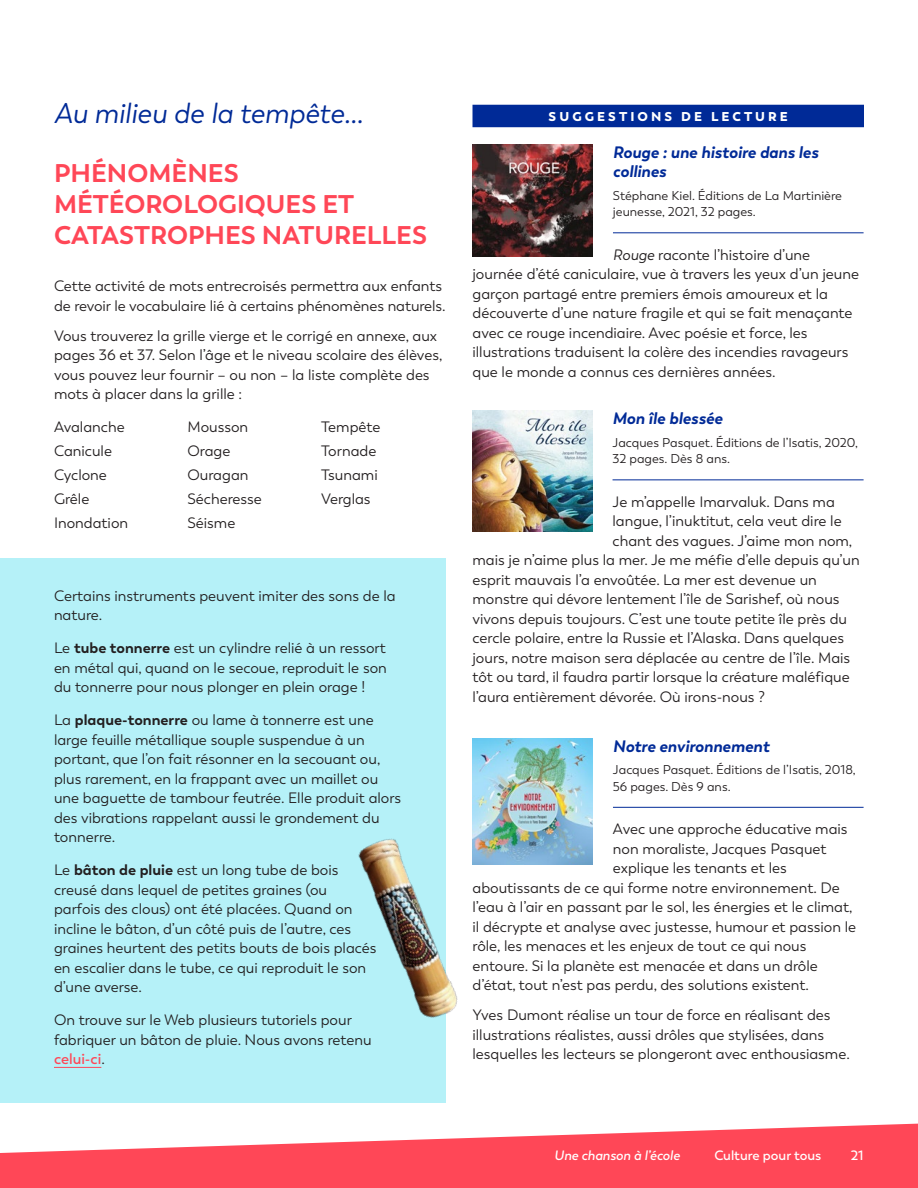
<style>
.page{position:relative;width:918px;height:1188px;background:#fff}
.page>*{position:absolute;margin:0;border:0;box-sizing:border-box;transform-origin:0 0}
.t1{font:italic 28.5px "Boston";color:#002a97}
.t2{font:700 25.5px/31.5px "Boston";color:#ff4757}
.t3{font:italic 700 16.5px/19.5px "Boston";color:#002a97}
.t4{font:15px/19.5px "Boston";color:#231f20}
.t5{font:italic 600 13.5px "Boston";color:#fff}
.t6{font:600 13.5px "Boston";color:#fff}
.t7{font:12.75px/16.5px "Boston";color:#231f20}
.t8{font:900 12.75px "Boston";letter-spacing:.24em;color:#fff}
.s1{font-weight:700}
.s2{font-weight:600;color:#ff4757}
.s3{font-style:italic}
</style>
<div class="page">
<div style="left:473px;top:105px;width:391px;height:22px;background:#002a97"></div>
<hr style="left:613px;top:232px;width:251px;height:1px;background:#002a97">
<hr style="left:613px;top:479px;width:251px;height:1px;background:#002a97">
<hr style="left:613px;top:807px;width:251px;height:1px;background:#002a97">
<div style="left:0;top:558px;width:446px;height:544px;background:#b5f1f8"></div>
<hr style="left:54px;top:1067px;width:47px;height:1px;background:#ff4757">
<img style="left:472px;top:144px;width:121px;height:112px">
<img style="left:473px;top:411px;width:119px;height:120px">
<img style="left:473px;top:738px;width:120px;height:127px">
<img style="left:358px;top:808px;width:184px;height:210px">
<svg style="left:0;top:1123px;width:918px;height:65px;fill:#ff4757"></svg>
<h1 class="t1" style="left:54px;top:97px;width:311px">Au milieu de la tempête...</h1>
<h2 class="t2" style="left:54px;top:157px;width:375px">PHÉNOMÈNES<br>MÉTÉOROLOGIQUES ET<br>CATASTROPHES NATURELLES</h2>
<p class="t4" style="left:54px;top:276px;width:393px">Cette activité de mots entrecroisés permettra aux enfants de revoir le vocabulaire lié à certains phénomènes naturels.</p>
<p class="t4" style="left:54px;top:326px;width:390px">Vous trouverez la grille vierge et le corrigé en annexe, aux pages 36 et 37. Selon l’âge et le niveau scolaire des élèves, vous pouvez leur fournir – ou non – la liste complète des mots à placer dans la grille :</p>
<p class="t4" style="left:54px;top:415px;width:76px;line-height:23.9px">Avalanche<br>Canicule<br>Cyclone<br>Grêle<br>Inondation</p>
<p class="t4" style="left:188px;top:415px;width:76px;line-height:23.9px">Mousson<br>Orage<br>Ouragan<br>Sécheresse<br>Séisme</p>
<p class="t4" style="left:321px;top:415px;width:61px;line-height:23.9px">Tempête<br>Tornade<br>Tsunami<br>Verglas</p>
<p class="t4" style="left:54px;top:586px;width:343px">Certains instruments peuvent imiter des sons de la nature.</p>
<p class="t4" style="left:54px;top:639px;width:334px;text-align:justify">Le <span class="s1">tube tonnerre</span> est un cylindre relié à un ressort en métal qui, quand on le secoue, reproduit le son du tonnerre pour nous plonger en plein orage !</p>
<p class="t4" style="left:54px;top:711px;width:349px">La <span class="s1">plaque-tonnerre</span> ou lame à tonnerre est une large feuille métallique souple suspendue à un portant, que l’on fait résonner en la secouant ou, plus rarement, en la frappant avec un maillet ou une baguette de tambour feutrée. Elle produit alors des vibrations rappelant aussi le grondement du tonnerre.</p>
<p class="t4" style="left:54px;top:861px;width:324px">Le <span class="s1">bâton de pluie</span> est un long tube de bois creusé dans lequel de petites graines (ou parfois des clous) ont été placées. Quand on incline le bâton, d’un côté puis de l’autre, ces graines heurtent des petits bouts de bois placés en escalier dans le tube, ce qui reproduit le son d’une averse.</p>
<p class="t4" style="left:54px;top:1011px;width:319px">On trouve sur le Web plusieurs tutoriels pour fabriquer un bâton de pluie. Nous avons retenu <span class="s2">celui-ci</span>.</p>
<p class="t8" style="left:549px;top:108px;width:241px">SUGGESTIONS DE LECTURE</p>
<p class="t3" style="left:613px;top:142px;width:207px">Rouge : une histoire dans les collines</p>
<p class="t7" style="left:613px;top:187px;width:230px">Stéphane Kiel. Éditions de La Martinière jeunesse, 2021, 32 pages.</p>
<p class="t4" style="left:473px;top:245px;width:388px;text-indent:140px"><span class="s3">Rouge</span> raconte l’histoire d’une journée d’été caniculaire, vue à travers les yeux d’un jeune garçon partagé entre premiers émois amoureux et la découverte d’une nature fragile et qui se fait menaçante avec ce rouge incendiaire. Avec poésie et force, les illustrations traduisent la colère des incendies ravageurs que le monde a connus ces dernières années.</p>
<p class="t3" style="left:613px;top:409px;width:112px">Mon île blessée</p>
<p class="t7" style="left:613px;top:434px;width:247px">Jacques Pasquet. Éditions de l’Isatis, 2020,<br>32 pages. Dès 8 ans.</p>
<p class="t4" style="left:613px;top:492px;width:224px">Je m’appelle Imarvaluk. Dans ma</p>
<p class="t4" style="left:613px;top:511px;width:231px">langue, l’inuktitut, cela veut dire le</p>
<p class="t4" style="left:613px;top:531px;width:241px">chant des vagues. J’aime mon nom,</p>
<p class="t4" style="left:472px;top:550px;width:389px">mais je n’aime plus la mer. Je me méfie d’elle depuis qu’un</p>
<p class="t4" style="left:472px;top:570px;width:346px">esprit mauvais l’a envoûtée. La mer est devenue un</p>
<p class="t4" style="left:472px;top:589px;width:369px">monstre qui dévore lentement l’île de Sarishef, où nous</p>
<p class="t4" style="left:472px;top:609px;width:376px">vivons depuis toujours. C’est une toute petite île près du</p>
<p class="t4" style="left:472px;top:628px;width:373px">cercle polaire, entre la Russie et l’Alaska. Dans quelques</p>
<p class="t4" style="left:472px;top:648px;width:379px">jours, notre maison sera déplacée au centre de l’île. Mais</p>
<p class="t4" style="left:472px;top:667px;width:379px">tôt ou tard, il faudra partir lorsque la créature maléfique</p>
<p class="t4" style="left:472px;top:687px;width:294px">l’aura entièrement dévorée. Où irons-nous ?</p>
<p class="t3" style="left:613px;top:736px;width:158px">Notre environnement</p>
<p class="t7" style="left:613px;top:762px;width:244px">Jacques Pasquet. Éditions de l’Isatis, 2018,<br>56 pages. Dès 9 ans.</p>
<p class="t4" style="left:613px;top:819px;width:236px">Avec une approche éducative mais</p>
<p class="t4" style="left:613px;top:839px;width:215px">non moraliste, Jacques Pasquet</p>
<p class="t4" style="left:613px;top:858px;width:175px">explique les tenants et les</p>
<p class="t4" style="left:473px;top:878px;width:369px">aboutissants de ce qui forme notre environnement. De</p>
<p class="t4" style="left:473px;top:897px;width:382px">l’eau à l’air en passant par le sol, les énergies et le climat,</p>
<p class="t4" style="left:473px;top:917px;width:385px">il décrypte et analyse avec justesse, humour et passion le</p>
<p class="t4" style="left:473px;top:936px;width:335px">rôle, les menaces et les enjeux de tout ce qui nous</p>
<p class="t4" style="left:473px;top:956px;width:347px">entoure. Si la planète est menacée et dans un drôle</p>
<p class="t4" style="left:473px;top:975px;width:338px">d’état, tout n’est pas perdu, des solutions existent.</p>
<p class="t4" style="left:473px;top:1006px;width:379px">Yves Dumont réalise un tour de force en réalisant des illustrations réalistes, aussi drôles que stylisées, dans lesquelles les lecteurs se plongeront avec enthousiasme.</p>
<p class="t5" style="left:554px;top:1147px;width:127px">Une chanson à l’école</p>
<p class="t6" style="left:714px;top:1147px;width:109px">Culture pour tous</p>
<p class="t6" style="left:851px;top:1147px;width:14px">21</p>
</div>
